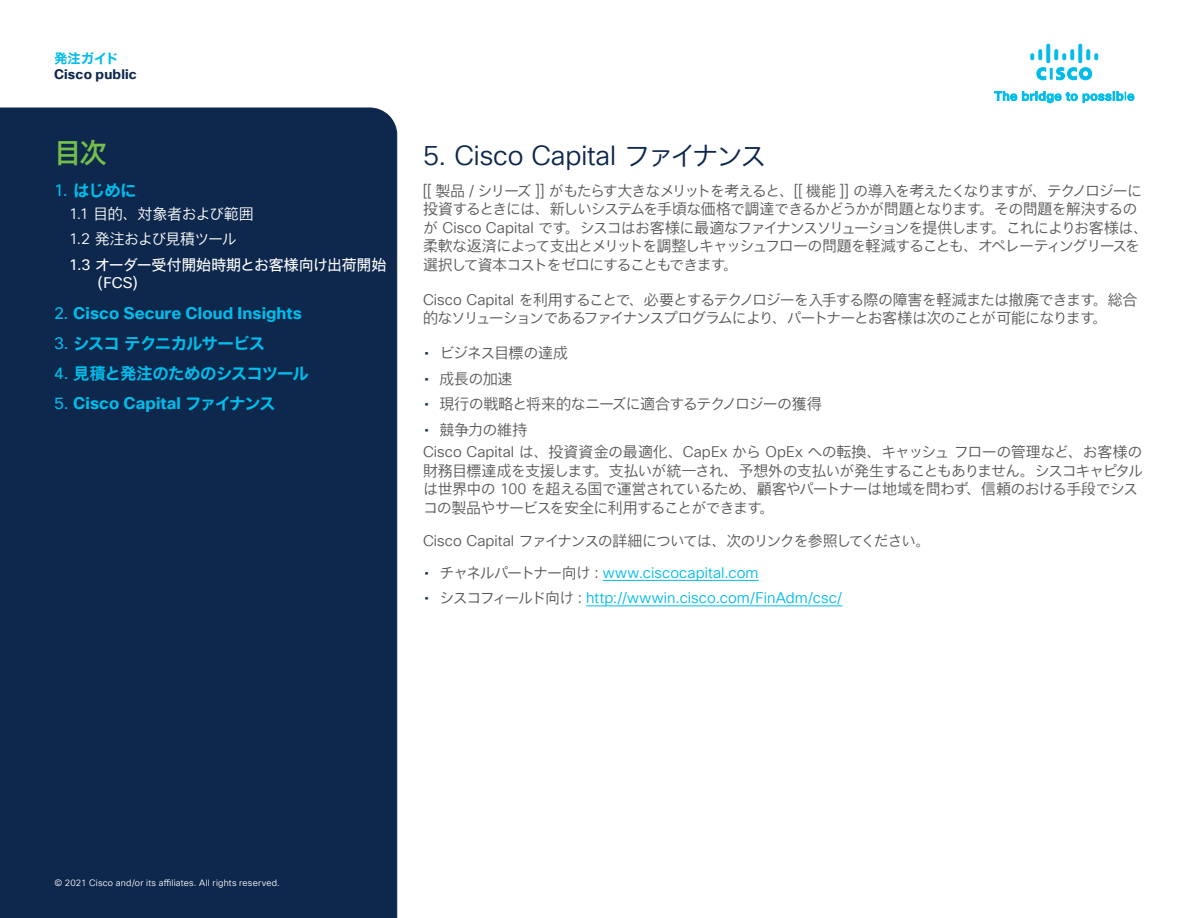
<style>
.page{position:relative;width:1188px;height:918px;background:#fff}
.page>*{position:absolute;margin:0;border:0;box-sizing:border-box;transform-origin:0 0}
.P_-_Paragraph_Style1{font:27px "Cisco Sans TT Light";letter-spacing:-.005em;color:#0d274d}
.P_-_Paragraph_Style1-2{font:27px "Cisco Sans JPN Medium";color:#74be4a}
.t1{font:700 16.5px "Cisco Sans TT";letter-spacing:.005em;color:#00bcea}
.t2{font:16.5px "Cisco Sans JPN Bold";letter-spacing:-.055em;color:#00bcea}
.P_-_Paragraph_Style1-3{font:15px/18.5px "Cisco Sans JPN Light";letter-spacing:-.065em;color:#57585a}
.P_-_Paragraph_Style2{font:15px/18.5px "Cisco Sans JPN Light";letter-spacing:-.07em;color:#57585a}
.t3{font:15px "Cisco Sans TT Light";letter-spacing:.005em;color:#00bcea}
.P_-_Paragraph_Style1-4{font:15px "Cisco Sans JPN Light";letter-spacing:-.095em;color:#57585a}
.Paragraph_Style2{font:15px/18px "Cisco Sans JPN";letter-spacing:-.02em;color:#fff}
.P_-_Paragraph_Style1-5{font:15px "Cisco Sans JPN Light";letter-spacing:-.035em;color:#57585a}
.Paragraph_Style2-2{font:15px "Cisco Sans JPN Light";letter-spacing:-.035em;color:#fff}
.Paragraph_Style2-3{font:15px "Cisco Sans JPN Light";letter-spacing:-.055em;color:#fff}
.Paragraph_Style1{font:700 13.5px "Cisco Sans TT";letter-spacing:.015em;color:#0d274d}
.Paragraph_Style1-2{font:13.5px "Cisco Sans JPN Bold";letter-spacing:-.03em;color:#00bcea}
.P_-_Paragraph_Style1-6{font:9px "Cisco Sans TT Light";letter-spacing:.025em;color:#fff}
.s1{font-family:"Cisco Sans TT"}
.s2{font-family:"Cisco Sans TT Light"}
.s3{font-weight:400}
.s4{font-family:"Cisco Sans JPN Bold";font-weight:400}
.s5{font-family:"Cisco Sans JPN Light"}
.s6{font-family:"Cisco Sans TT";color:#0d274d}
.s7{font-family:"Cisco Sans JPN Light";color:#57585a}
</style>
<div class="page">
<svg style="left:995px;top:92px;width:82px;height:11px"></svg>
<svg style="left:1083px;top:92px;width:51px;height:11px"></svg>
<svg style="left:1031px;top:44px;width:67px;height:36px"></svg>
<div style="left:0;top:108px;width:397px;height:810px;background:#0d274d"></div>
<hr style="left:603px;top:580px;width:156px;height:1px;background:#00bcea">
<hr style="left:586px;top:606px;width:256px;height:1px;background:#00bcea">
<p class="Paragraph_Style1-2" style="left:54px;top:49px;width:66px">発注ガイド</p>
<p class="Paragraph_Style1" style="left:54px;top:66px;width:84px">Cisco public</p>
<p class="P_-_Paragraph_Style1-2" style="left:54px;top:135px;width:54px">目次</p>
<p class="t2" style="left:54px;top:179px;width:84px"><span class="s1">1.</span> はじめに</p>
<p class="Paragraph_Style2-2" style="left:69px;top:204px;width:186px"><span class="s2">1.1</span> 目的、対象者および範囲</p>
<p class="Paragraph_Style2-3" style="left:69px;top:230px;width:169px"><span class="s2">1.2</span> 発注および見積ツール</p>
<p class="Paragraph_Style2" style="left:88px;top:256px;width:299px;text-indent:-20px"><span class="s1">1.3</span> オーダー受付開始時期とお客様向け出荷開始（<span class="s1">FCS</span>）</p>
<p class="t1" style="left:54px;top:303px;width:250px"><span class="s3">2.</span> Cisco Secure Cloud Insights</p>
<p class="t2" style="left:54px;top:332px;width:213px"><span class="s1">3.</span> シスコテクニカルサービス</p>
<p class="t2" style="left:54px;top:362px;width:257px"><span class="s1">4.</span> 見積と発注のためのシスコツール</p>
<p class="t1" style="left:54px;top:393px;width:223px"><span class="s3">5.</span> Cisco Capital <span class="s4">ファイナンス</span></p>
<p class="P_-_Paragraph_Style1" style="left:423px;top:138px;width:345px">5. Cisco Capital <span class="s5">ファイナンス</span></p>
<p class="P_-_Paragraph_Style1-3" style="left:423px;top:182px;width:727px"><span class="s2">[[</span> 製品 <span class="s2">/</span> シリーズ <span class="s2">]]</span> がもたらす大きなメリットを考えると、<span class="s2">[[</span> 機能 <span class="s2">]]</span> の導入を考えたくなりますが、テクノロジーに投資するときには、新しいシステムを手頃な価格で調達できるかどうかが問題となります。その問題を解決するのが <span class="s2">Cisco Capital</span> です。シスコはお客様に最適なファイナンスソリューションを提供します。これによりお客様は、柔軟な返済によって支出とメリットを調整しキャッシュフローの問題を軽減することも、オペレーティングリースを選択して資本コストをゼロにすることもできます。</p>
<p class="P_-_Paragraph_Style2" style="left:423px;top:291px;width:716px"><span class="s2">Cisco Capital</span> を利用することで、必要とするテクノロジーを入手する際の障害を軽減または撤廃できます。総合的なソリューションであるファイナンスプログラムにより、パートナーとお客様は次のことが可能になります。</p>
<p class="P_-_Paragraph_Style1-3" style="left:424px;top:345px;width:145px"><span class="s6">•</span> ビジネス目標の達成</p>
<p class="P_-_Paragraph_Style1-3" style="left:424px;top:370px;width:90px"><span class="s6">•</span> 成長の加速</p>
<p class="P_-_Paragraph_Style1-5" style="left:424px;top:394px;width:399px"><span class="s6">•</span> 現行の戦略と将来的なニーズに適合するテクノロジーの獲得</p>
<p class="P_-_Paragraph_Style1-3" style="left:424px;top:421px;width:104px"><span class="s6">•</span> 競争力の維持</p>
<p class="P_-_Paragraph_Style1-3" style="left:423px;top:444px;width:722px"><span class="s2">Cisco Capital</span> は、投資資金の最適化、<span class="s2">CapEx</span> から <span class="s2">OpEx</span> への転換、キャッシュフローの管理など、お客様の財務目標達成を支援します。支払いが統一され、予想外の支払いが発生することもありません。シスコキャピタルは世界中の <span class="s2">100</span> を超える国で運営されているため、顧客やパートナーは地域を問わず、信頼のおける手段でシスコの製品やサービスを安全に利用することができます。</p>
<p class="P_-_Paragraph_Style1-4" style="left:423px;top:531px;width:509px"><span class="s2">Cisco Capital</span> ファイナンスの詳細については、次のリンクを参照してください。</p>
<p class="t3" style="left:424px;top:563px;width:336px"><span class="s6">•</span> <span class="s7">チャネルパートナー向け：</span>www.ciscocapital.com</p>
<p class="t3" style="left:424px;top:588px;width:419px"><span class="s6">•</span> <span class="s7">シスコフィールド向け：</span>http://wwwin.cisco.com/FinAdm/csc/</p>
<p class="P_-_Paragraph_Style1-6" style="left:54px;top:877px;width:227px">© 2021 Cisco and/or its affiliates. All rights reserved.</p>
</div>
